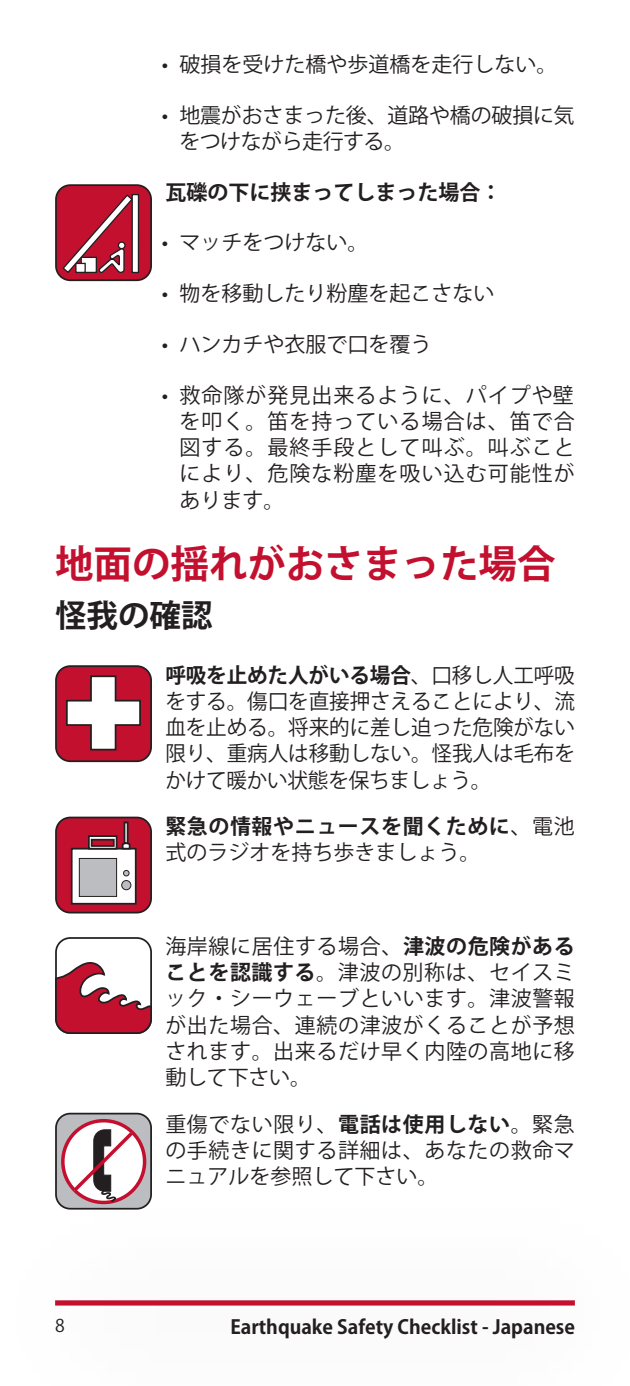
<style>
.page{position:relative;width:630px;height:1386px;background:#fff}
.page>*{position:absolute;margin:0;border:0;box-sizing:border-box;transform-origin:0 0}
.t1{font:700 38.5px "Koz Go Std";color:#c3102f}
.t2{font:700 31.5px "Koz Go Std";color:#231f20}
.t3{font:21px/26.2px "Koz Go Std";color:#231f20;text-align:justify}
.t4{font:700 21px "Koz Go Std";color:#231f20}
.t5{font:700 19.25px "Koz Go Std";color:#231f20}
.t6{font:17.5px "Koz Go Std";color:#231f20}
.s1{font-weight:700}
</style>
<div class="page">
<div style="left:55px;top:1300px;width:520px;height:6px;background:#c3102f"></div>
<div style="left:56px;top:185px;width:95px;height:95px;background:#c3102f;border-radius:14px"></div>
<div style="left:55px;top:184px;width:97px;height:97px;border:2px solid #231f20;border-radius:14px"></div>
<div style="left:132px;top:195px;width:7px;height:77px;background:#fff"></div>
<div style="left:132px;top:194px;width:7px;height:79px;border:1px solid #231f20"></div>
<svg style="left:62px;top:194px;width:72px;height:80px"></svg>
<div style="left:56px;top:666px;width:95px;height:95px;background:#c3102f;border-radius:14px"></div>
<div style="left:55px;top:665px;width:97px;height:97px;border:2px solid #231f20;border-radius:14px"></div>
<svg style="left:66px;top:675px;width:75px;height:76px"></svg>
<div style="left:55px;top:937px;width:97px;height:97px;border:2px solid #231f20;border-radius:14px"></div>
<svg style="left:55px;top:961px;width:97px;height:73px"></svg>
<div style="left:55px;top:1113px;width:97px;height:97px;border:2px solid #231f20;border-radius:14px"></div>
<svg style="left:55px;top:1112px;width:97px;height:94px"></svg>
<div style="left:56px;top:818px;width:95px;height:95px;background:#c3102f;border-radius:14px"></div>
<div style="left:55px;top:817px;width:97px;height:97px;border:2px solid #231f20;border-radius:14px"></div>
<div style="left:72px;top:849px;width:64px;height:55px;background:#fff"></div>
<div style="left:71px;top:848px;width:66px;height:57px;border:2px solid #231f20"></div>
<div style="left:89px;top:836px;width:28px;height:13px;background:#d9d9d9"></div>
<div style="left:88px;top:835px;width:29px;height:15px;border:2px solid #231f20"></div>
<div style="left:79px;top:858px;width:38px;height:38px;background:#bcbdc0"></div>
<div style="left:79px;top:858px;width:38px;height:39px;border:1px solid #231f20"></div>
<div style="left:92px;top:840px;width:22px;height:6px;background:#c3102f"></div>
<div style="left:91px;top:839px;width:24px;height:8px;border:2px solid #231f20"></div>
<svg style="left:121px;top:841px;width:11px;height:9px"></svg>
<div style="left:122px;top:881px;width:9px;height:9px;background:#bcbdc0;border-radius:50%"></div>
<div style="left:121px;top:880px;width:10px;height:10px;border:1px solid #231f20;border-radius:50%"></div>
<div style="left:123px;top:870px;width:7px;height:6px;border:1px solid #231f20;border-radius:50%"></div>
<div style="left:124px;top:822px;width:5px;height:22px;border:2px solid #231f20"></div>
<p class="t3" style="left:162px;top:52px;width:397px">• 破損を受けた橋や歩道橋を走行しない。</p>
<p class="t3" style="left:179px;top:103px;width:397px;text-indent:-17px">• 地震がおさまった後、道路や橋の破損に気をつけながら走行する。</p>
<p class="t4" style="left:165px;top:178px;width:337px">瓦礫の下に挟まってしまった場合：</p>
<p class="t3" style="left:162px;top:230px;width:208px">• マッチをつけない。</p>
<p class="t3" style="left:162px;top:281px;width:334px">• 物を移動したり粉塵を起こさない</p>
<p class="t3" style="left:162px;top:332px;width:271px">• ハンカチや衣服で口を覆う</p>
<p class="t3" style="left:179px;top:383px;width:397px;text-indent:-18px">• 救命隊が発見出来るように、パイプや壁を叩く。笛を持っている場合は、笛で合図する。最終手段として叫ぶ。叫ぶことにより、危険な粉塵を吸い込む可能性があります。</p>
<h1 class="t1" style="left:55px;top:539px;width:502px">地面の揺れがおさまった場合</h1>
<h2 class="t2" style="left:55px;top:595px;width:159px">怪我の確認</h2>
<p class="t3" style="left:165px;top:663px;width:411px"><span class="s1">呼吸を止めた人がいる場合</span>、口移し人工呼吸をする。傷口を直接押さえることにより、流血を止める。将来的に差し迫った危険がない限り、重病人は移動しない。怪我人は毛布をかけて暖かい状態を保ちましょう。</p>
<p class="t3" style="left:165px;top:814px;width:411px"><span class="s1">緊急の情報やニュースを聞くために</span>、電池式のラジオを持ち歩きましょう。</p>
<p class="t3" style="left:165px;top:934px;width:411px">海岸線に居住する場合、<span class="s1">津波の危険があることを認識する</span>。津波の別称は、セイスミック・シーウェーブといいます。津波警報が出た場合、連続の津波がくることが予想されます。出来るだけ早く内陸の高地に移動して下さい。</p>
<p class="t3" style="left:165px;top:1112px;width:411px">重傷でない限り、<span class="s1">電話は使用しない</span>。緊急の手続きに関する詳細は、あなたの救命マニュアルを参照して下さい。</p>
<p class="t6" style="left:55px;top:1314px;width:11px">8</p>
<p class="t5" style="left:230px;top:1315px;width:346px">Earthquake Safety Checklist - Japanese</p>
</div>
